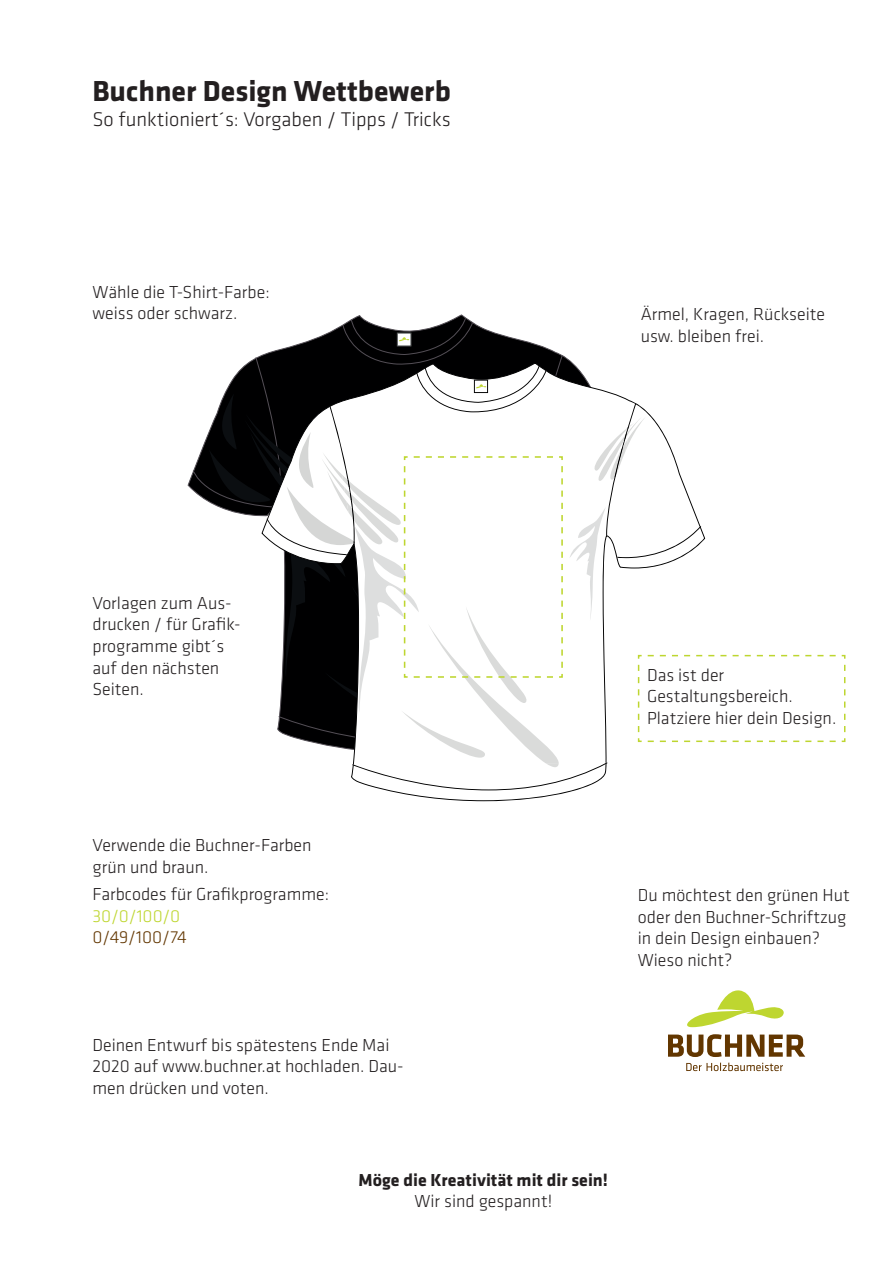
<style>
.page{position:relative;width:893px;height:1263px;background:#fff}
.page>*{position:absolute;margin:0;border:0;box-sizing:border-box;transform-origin:0 0}
.t1{font:700 30px "Klavika";color:#231f20}
.t2{font:300 20.55px "Klavika";color:#231f20}
.t3{font:300 18px/21.6px "Klavika";color:#231f20}
.t4{font:700 18px "Klavika";color:#231f20}
.t5{font:300 18px "Klavika";letter-spacing:-.005em;color:#623600}
.t6{font:300 18px "Klavika";color:#bed630}
</style>
<div class="page">
<svg style="left:193px;top:318px;width:653px;height:484px"></svg>
<svg style="left:687px;top:990px;width:97px;height:37px"></svg>
<svg style="left:668px;top:1034px;width:137px;height:37px"></svg>
<h1 class="t1" style="left:92px;top:75px;width:360px">Buchner Design Wettbewerb</h1>
<p class="t2" style="left:92px;top:108px;width:360px">So funktioniert´s: Vorgaben / Tipps / Tricks</p>
<p class="t3" style="left:92px;top:281px;width:179px">Wähle die T-Shirt-Farbe: weiss oder schwarz.</p>
<p class="t3" style="left:641px;top:304px;width:186px">Ärmel, Kragen, Rückseite usw. bleiben frei.</p>
<p class="t3" style="left:92px;top:592px;width:150px">Vorlagen zum Aus&shy;drucken / für Grafik&shy;programme gibt´s auf den nächsten<br>Seiten.</p>
<p class="t3" style="left:647px;top:664px;width:191px">Das ist der<br>Gestaltungsbereich.<br>Platziere hier dein Design.</p>
<p class="t3" style="left:92px;top:834px;width:221px">Verwende die Buchner-Farben grün und braun.</p>
<p class="t3" style="left:92px;top:883px;width:238px">Farbcodes für Grafikprogramme:</p>
<p class="t6" style="left:92px;top:906px;width:89px">30/0/100/0</p>
<p class="t5" style="left:92px;top:927px;width:96px">0/49/100/74</p>
<p class="t3" style="left:92px;top:1034px;width:313px">Deinen Entwurf bis spätestens Ende Mai<br>2020 auf www.buchner.at hochladen. Dau&shy;men drücken und voten.</p>
<p class="t3" style="left:638px;top:885px;width:213px">Du möchtest den grünen Hut oder den Buchner-Schriftzug in dein Design einbauen?<br>Wieso nicht?</p>
<p class="t4" style="left:359px;top:1170px;width:251px">Möge die Kreativität mit dir sein!</p>
<p class="t3" style="left:414px;top:1191px;width:139px">Wir sind gespannt!</p>
</div>
